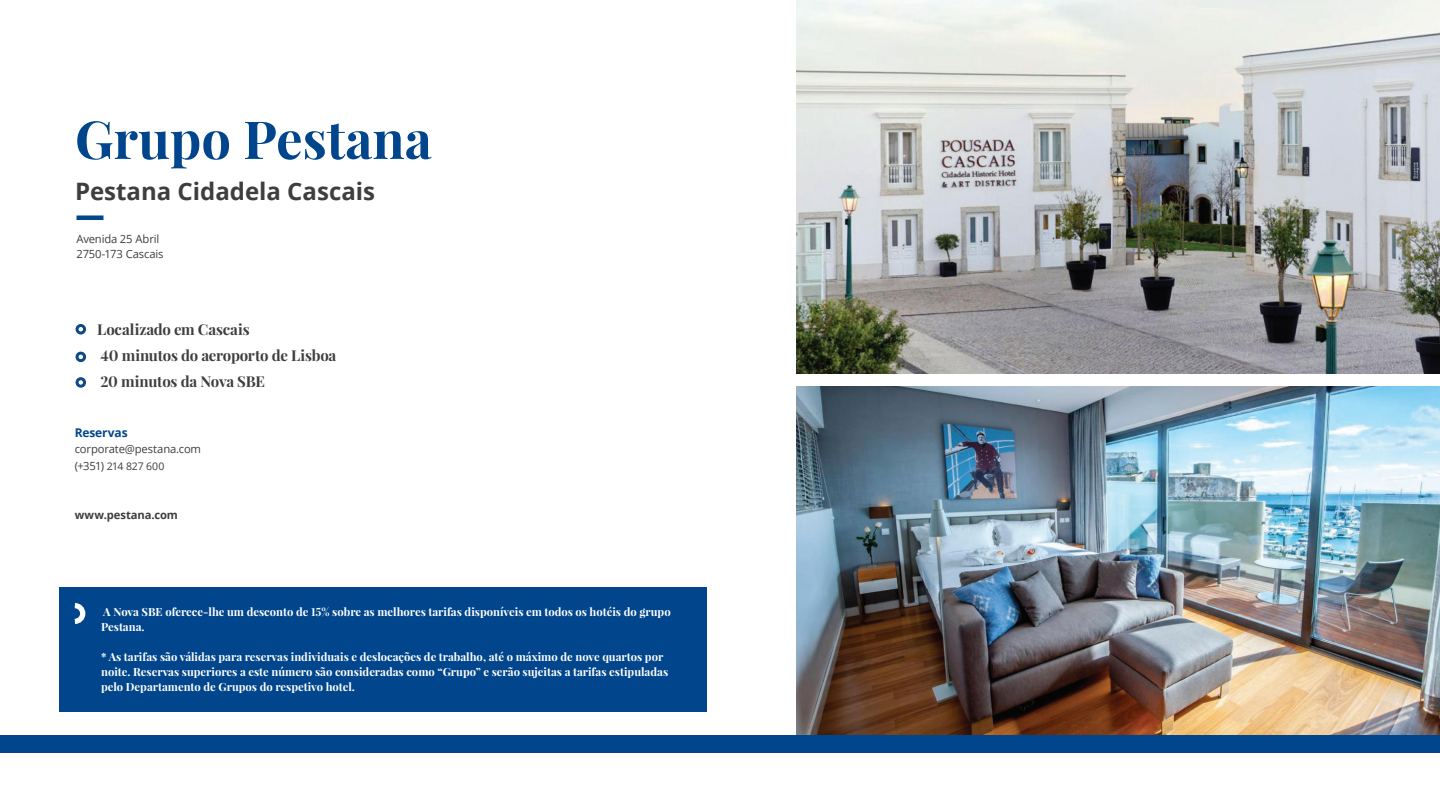
<style>
.page{position:relative;width:1440px;height:810px;background:#fff}
.page>*{position:absolute;margin:0;border:0;box-sizing:border-box;transform-origin:0 0}
.t1{font:700 52.5px "Playfair Display";color:#01468c}
.t2{font:700 24px "Open Sans";color:#3e3e3f}
.t3{font:700 15px/26.2px "Playfair Display";letter-spacing:-.015em;color:#3e3e3f}
.t4{font:700 12px "Open Sans";letter-spacing:-.01em;color:#01468c}
.t5{font:700 11.25px/15px "Playfair Display";color:#fff}
.t6{font:11.25px/15px "Open Sans";letter-spacing:-.015em;color:#3e3e3f}
.t7{font:700 11.25px "Open Sans";letter-spacing:-.005em;color:#3e3e3f}
.t8{font:10.5px "Open Sans";letter-spacing:-.015em;color:#3e3e3f}
.s1{font-size:11.25px}
</style>
<div class="page">
<div style="left:0;top:735px;width:1440px;height:18px;background:#01468c"></div>
<div style="left:76px;top:215px;width:28px;height:5px;background:#01468c"></div>
<div style="left:76px;top:324px;width:10px;height:10px;border:3px solid #0f4a87;border-radius:50%"></div>
<div style="left:76px;top:352px;width:10px;height:10px;border:3px solid #0f4a87;border-radius:50%"></div>
<div style="left:76px;top:377px;width:10px;height:11px;border:3px solid #0f4a87;border-radius:50%"></div>
<div style="left:60px;top:588px;width:647px;height:124px;background:#01468c"></div>
<svg style="left:74px;top:603px;width:12px;height:21px"></svg>
<img style="left:796px;top:0;width:644px;height:374px">
<img style="left:796px;top:387px;width:644px;height:348px">
<h1 class="t1" style="left:75px;top:106px;width:358px">Grupo Pestana</h1>
<h2 class="t2" style="left:75px;top:175px;width:302px">Pestana Cidadela Cascais</h2>
<p class="t6" style="left:76px;top:231px;width:88px">Avenida 25 Abril<br>2750-173 Cascais</p>
<h3 class="t3" style="left:97px;top:316px;width:241px">Localizado em Cascais<br>40 minutos do aeroporto de Lisboa<br>20 minutos da Nova SBE</h3>
<p class="t4" style="left:75px;top:424px;width:54px">Reservas</p>
<p class="t6" style="left:75px;top:442px;width:128px">corporate@pestana.com</p>
<p class="t8" style="left:75px;top:459px;width:91px"><span class="s1">(+351)</span> 214 827 600</p>
<p class="t7" style="left:75px;top:507px;width:105px">www.pestana.com</p>
<p class="t5" style="left:101px;top:604px;width:571px">A Nova SBE oferece-lhe um desconto de 15% sobre as melhores tarifas disponíveis em todos os hotéis do grupo<br>Pestana.</p>
<p class="t5" style="left:101px;top:649px;width:569px">* As tarifas são válidas para reservas individuais e deslocações de trabalho, até o máximo de nove quartos por noite. Reservas superiores a este número são consideradas como “Grupo” e serão sujeitas a tarifas estipuladas pelo Departamento de Grupos do respetivo hotel.</p>
</div>
